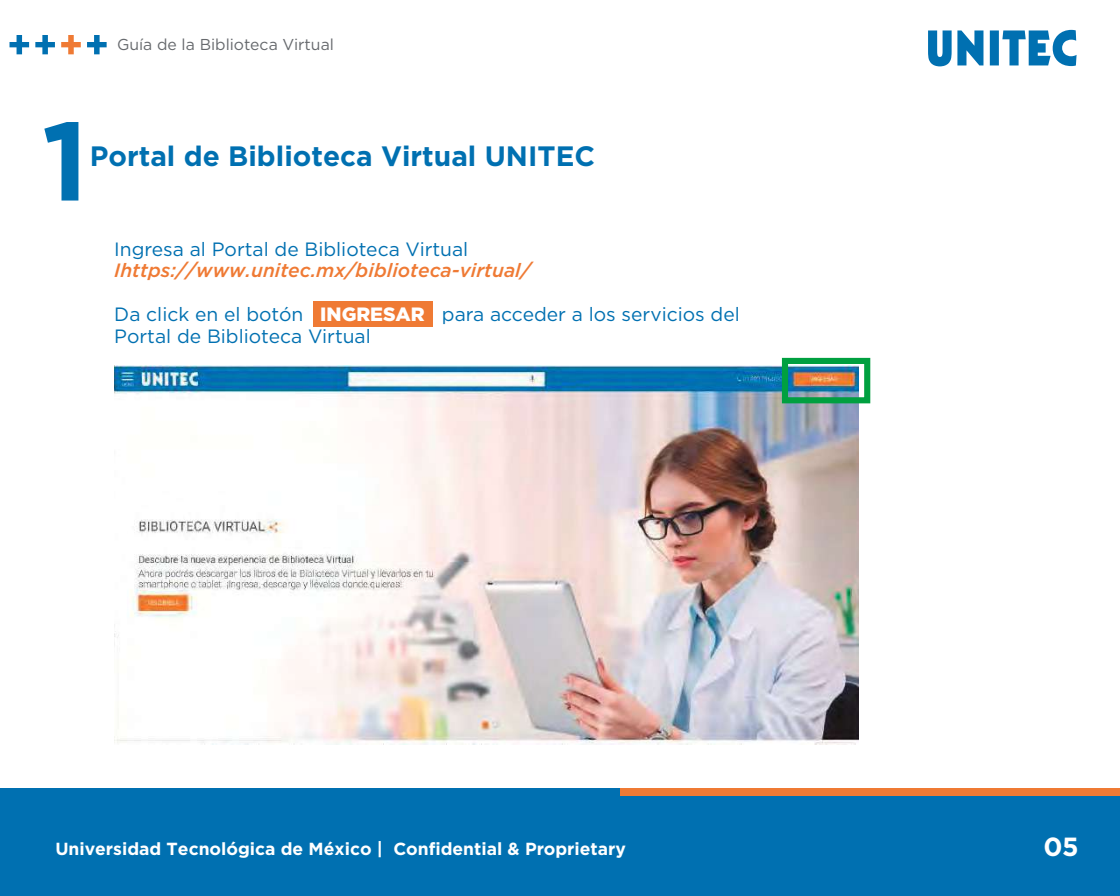
<style>
.page{position:relative;width:1120px;height:896px;background:#fff}
.page>*{position:absolute;margin:0;border:0;box-sizing:border-box;transform-origin:0 0}
.t1{font:700 111.39px "Gotham";color:#0070b1}
.t2{font:700 28px "Gotham";color:#0070b1}
.t3{font:700 26.25px "Gotham";color:#fff}
.t4{font:19.25px/21.9px "Gotham";color:#0070b1}
.t5{font:italic 500 19.25px "Gotham";color:#ef7a34}
.t6{font:700 17.5px "Gotham";color:#fff}
.t7{font:15.75px "Gotham";color:#66696d}
.s1{font-weight:900;color:#fff}
</style>
<div class="page">
<div style="left:313px;top:301px;width:120px;height:25px;background:#ef7a34"></div>
<div style="left:1px;top:788px;width:1119px;height:108px;background:#0070b1"></div>
<div style="left:620px;top:788px;width:500px;height:8px;background:#ef7a34"></div>
<svg style="left:928px;top:30px;width:149px;height:36px"></svg>
<svg style="left:87px;top:35px;width:20px;height:19px"></svg>
<svg style="left:61px;top:35px;width:20px;height:19px"></svg>
<svg style="left:35px;top:35px;width:20px;height:19px"></svg>
<svg style="left:10px;top:35px;width:19px;height:19px"></svg>
<img style="left:114px;top:366px;width:744px;height:379px">
<div style="left:782px;top:358px;width:88px;height:45px;border:6px solid #00a040"></div>
<p class="t7" style="left:117px;top:35px;width:218px">Guía de la Biblioteca Virtual</p>
<h1 class="t1" style="left:42px;top:87px;width:49px">1</h1>
<h2 class="t2" style="left:90px;top:137px;width:507px">Portal de Biblioteca Virtual UNITEC</h2>
<p class="t4" style="left:114px;top:237px;width:356px">Ingresa al Portal de Biblioteca Virtual</p>
<p class="t5" style="left:114px;top:258px;width:418px">Ihttps://www.unitec.mx/biblioteca-virtual/</p>
<p class="t4" style="left:114px;top:303px;width:627px">Da click en el botón <span class="s1">INGRESAR</span> para acceder a los servicios del<br>Portal de Biblioteca Virtual</p>
<p class="t6" style="left:55px;top:837px;width:572px">Universidad Tecnológica de México | Confidential &amp; Proprietary</p>
<h3 class="t3" style="left:1043px;top:829px;width:37px">05</h3>
</div>
